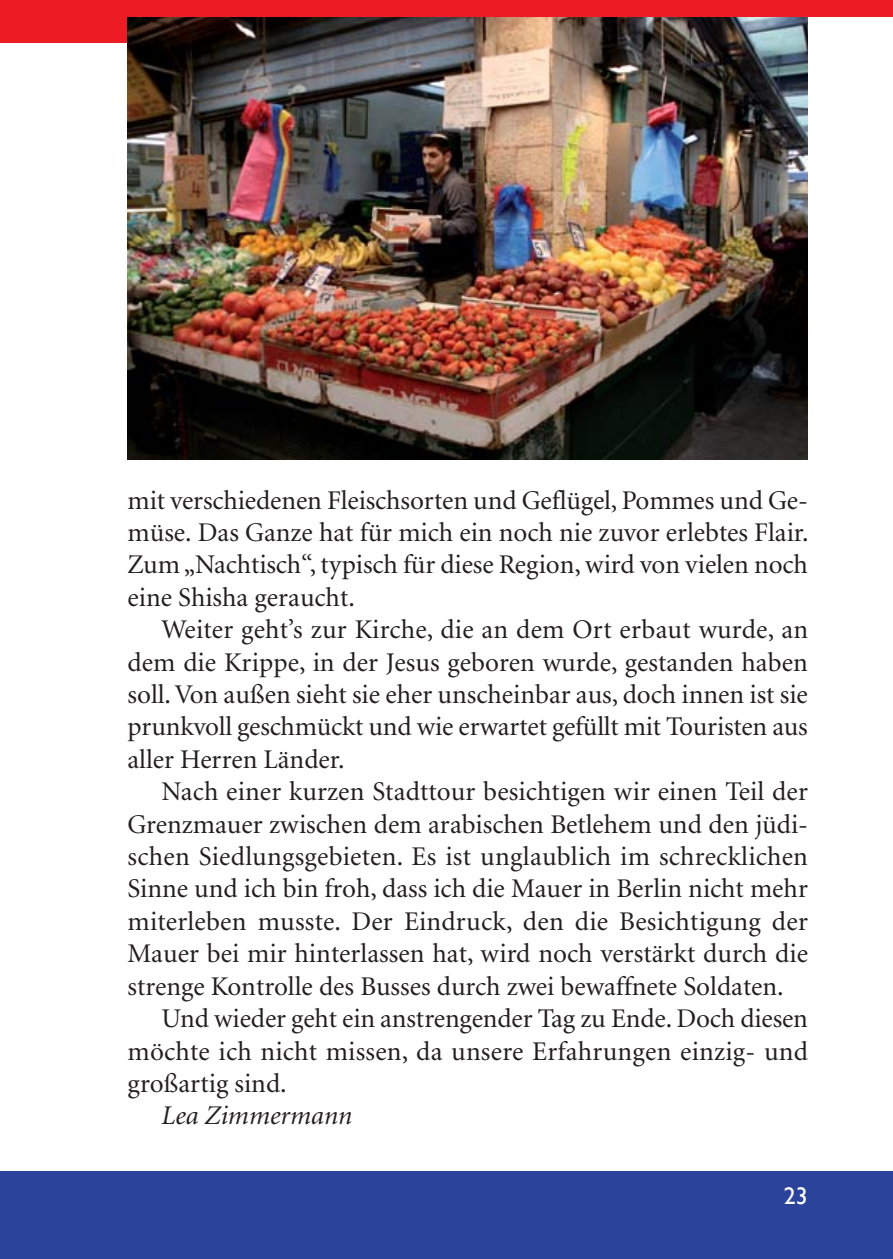
<style>
.page{position:relative;width:893px;height:1259px;background:#fff}
.page>*{position:absolute;margin:0;border:0;box-sizing:border-box;transform-origin:0 0}
.t1{font:27px/32.4px "Minion";color:#231f20;text-align:justify}
.t2{font:italic 27px "Minion";color:#231f20}
.t3{font:24px "Gill Sans TT";color:#fff}
</style>
<div class="page">
<div style="left:0;top:1171px;width:893px;height:87px;background:#2c439b"></div>
<div style="left:111px;top:0;width:782px;height:17px;background:#ed1c24"></div>
<div style="left:0;top:0;width:128px;height:43px;background:#ed1c24"></div>
<img style="left:128px;top:17px;width:680px;height:442px">
<p class="t1" style="left:128px;top:486px;width:683px">mit verschiedenen Fleischsorten und Geflügel, Pommes und Ge&shy;müse. Das Ganze hat für mich ein noch nie zuvor erlebtes Flair.<br>Zum „Nachtisch“, typisch für diese Region, wird von vielen noch eine Shisha geraucht.</p>
<p class="t1" style="left:128px;top:615px;width:682px;text-indent:34px">Weiter geht’s zur Kirche, die an dem Ort erbaut wurde, an dem die Krippe, in der Jesus geboren wurde, gestanden haben soll. Von außen sieht sie eher unscheinbar aus, doch innen ist sie prunkvoll geschmückt und wie erwartet gefüllt mit Touristen aus aller Herren Länder.</p>
<p class="t1" style="left:162px;top:777px;width:648px">Nach einer kurzen Stadttour besichtigen wir einen Teil der</p>
<p class="t1" style="left:128px;top:810px;width:682px">Grenzmauer zwischen dem arabischen Betlehem und den jüdi-</p>
<p class="t1" style="left:128px;top:842px;width:682px">schen Siedlungsgebieten. Es ist unglaublich im schrecklichen</p>
<p class="t1" style="left:128px;top:875px;width:682px">Sinne und ich bin froh, dass ich die Mauer in Berlin nicht mehr</p>
<p class="t1" style="left:128px;top:907px;width:682px">miterleben musste. Der Eindruck, den die Besichtigung der</p>
<p class="t1" style="left:128px;top:939px;width:682px">Mauer bei mir hinterlassen hat, wird noch verstärkt durch die</p>
<p class="t1" style="left:128px;top:972px;width:657px">strenge Kontrolle des Busses durch zwei bewaffnete Soldaten.</p>
<p class="t1" style="left:162px;top:1004px;width:648px">Und wieder geht ein anstrengender Tag zu Ende. Doch diesen</p>
<p class="t1" style="left:128px;top:1037px;width:682px">möchte ich nicht missen, da unsere Erfahrungen einzig- und</p>
<p class="t1" style="left:128px;top:1069px;width:161px">großartig sind.</p>
<p class="t2" style="left:162px;top:1105px;width:192px">Lea Zimmermann</p>
<p class="t3" style="left:784px;top:1182px;width:25px">23</p>
</div>
